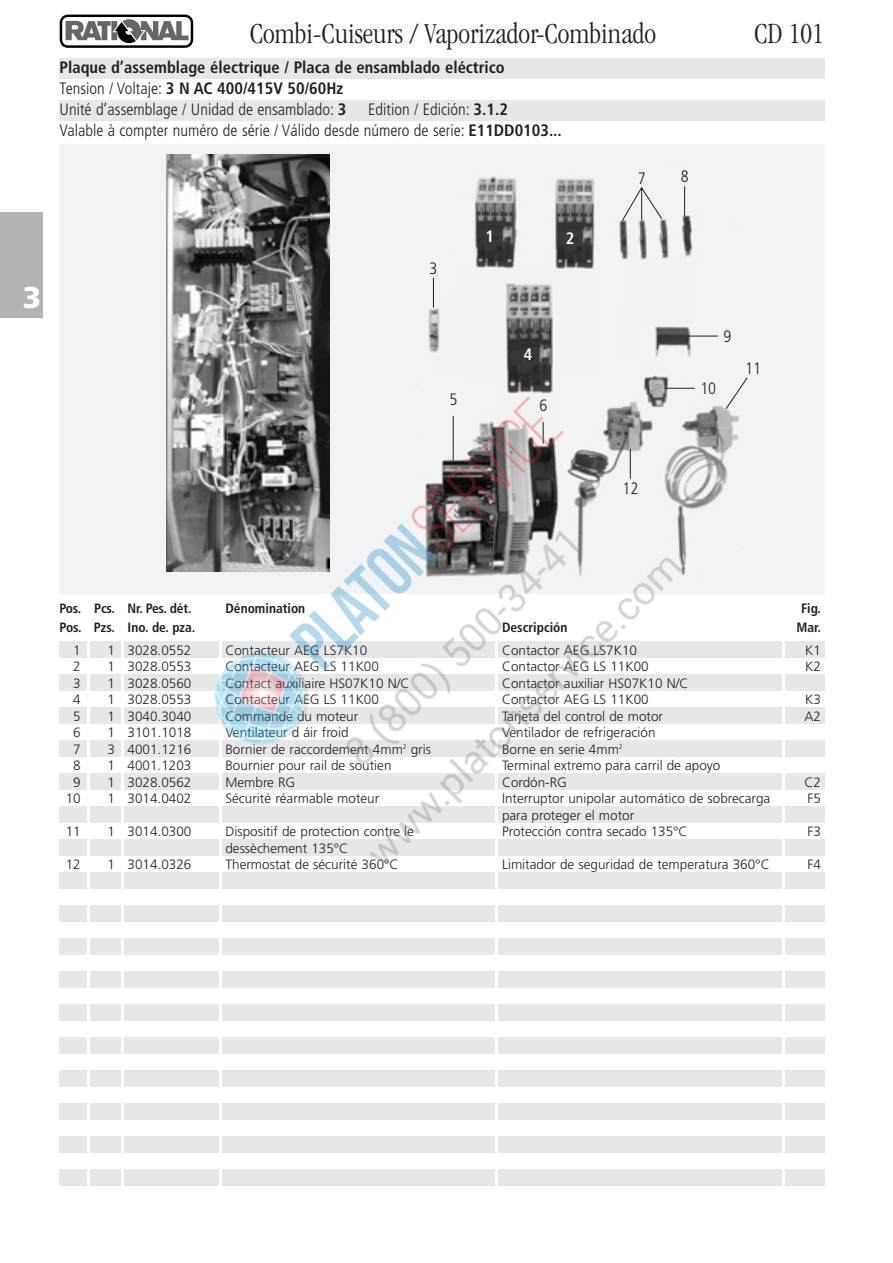
<style>
.page{position:relative;width:893px;height:1263px;background:#fff}
.page>*{position:absolute;margin:0;border:0;box-sizing:border-box;transform-origin:0 0}
.t1{font:300 condensed 30px "Garamond";color:#231f20}
.t2{font:900 30px "Frutiger";color:#fff}
.t3{font:700 condensed 16.5px/20.9px "Frutiger";color:#231f20}
.t4{font:300 condensed 16.5px/20.9px "Frutiger";color:#231f20}
.t5{font:700 condensed 16.5px "Frutiger";color:#fff}
.t6{font:300 13.5px/16.5px "Frutiger";color:#231f20}
.t7{font:700 condensed 13.5px "Frutiger";color:#231f20}
.s1{font-weight:300}
.s2{font-weight:700}
</style>
<div class="page">
<div style="left:60px;top:144px;width:765px;height:450px;background:#f2f3f4"></div>
<div style="left:60px;top:58px;width:765px;height:21px;background:#e6e7e9"></div>
<div style="left:60px;top:100px;width:765px;height:21px;background:#e6e7e9"></div>
<div style="left:60px;top:641px;width:765px;height:16px;background:#e6e7e9"></div>
<div style="left:60px;top:674px;width:765px;height:16px;background:#e6e7e9"></div>
<div style="left:60px;top:707px;width:765px;height:16px;background:#e6e7e9"></div>
<div style="left:60px;top:740px;width:765px;height:16px;background:#e6e7e9"></div>
<div style="left:60px;top:773px;width:765px;height:16px;background:#e6e7e9"></div>
<div style="left:60px;top:806px;width:765px;height:16px;background:#e6e7e9"></div>
<div style="left:60px;top:839px;width:765px;height:16px;background:#e6e7e9"></div>
<div style="left:60px;top:872px;width:765px;height:16px;background:#e6e7e9"></div>
<div style="left:60px;top:905px;width:765px;height:16px;background:#e6e7e9"></div>
<div style="left:60px;top:938px;width:765px;height:16px;background:#e6e7e9"></div>
<div style="left:60px;top:971px;width:765px;height:16px;background:#e6e7e9"></div>
<div style="left:60px;top:1004px;width:765px;height:16px;background:#e6e7e9"></div>
<div style="left:60px;top:1037px;width:765px;height:16px;background:#e6e7e9"></div>
<div style="left:60px;top:1070px;width:765px;height:16px;background:#e6e7e9"></div>
<div style="left:60px;top:1103px;width:765px;height:16px;background:#e6e7e9"></div>
<div style="left:60px;top:1136px;width:765px;height:16px;background:#e6e7e9"></div>
<div style="left:60px;top:1169px;width:765px;height:16px;background:#e6e7e9"></div>
<div style="left:60px;top:15px;width:133px;height:33px;border:2px solid #000;border-radius:7px"></div>
<svg style="left:66px;top:19px;width:122px;height:24px"></svg>
<div style="left:0;top:212px;width:43px;height:105px;background:#b2b3b7"></div>
<hr style="left:87px;top:640px;width:2px;height:567px;background:#fff">
<hr style="left:121px;top:640px;width:2px;height:567px;background:#fff">
<hr style="left:219px;top:640px;width:2px;height:567px;background:#fff">
<hr style="left:495px;top:640px;width:2px;height:567px;background:#fff">
<hr style="left:782px;top:640px;width:2px;height:567px;background:#fff">
<img style="left:428px;top:176px;width:320px;height:324px">
<hr style="left:688px;top:336px;width:30px;height:1px;background:#231f20">
<hr style="left:684px;top:186px;width:1px;height:30px;background:#231f20">
<hr style="left:433px;top:278px;width:1px;height:30px;background:#231f20">
<svg style="left:725px;top:377px;width:22px;height:33px"></svg>
<svg style="left:621px;top:187px;width:41px;height:34px"></svg>
<img style="left:167px;top:155px;width:163px;height:416px">
<img style="left:179px;top:364px;width:535px;height:525px">
<h1 class="t2" style="left:23px;top:285px;width:20px">3</h1>
<h1 class="t1" style="left:250px;top:22px;width:408px">Combi-Cuiseurs / Vaporizador-Combinado</h1>
<p class="t3" style="left:60px;top:59px;width:446px">Plaque d’assemblage électrique / Placa de ensamblado eléctrico<br><span class="s1">Tension / Voltaje:</span> 3 N AC 400/415V 50/60Hz<br><span class="s1">Unité d’assemblage / Unidad de ensamblado:</span> 3</p>
<p class="t4" style="left:60px;top:100px;width:504px;text-indent:309px">Edition / Edición: <span class="s2">3.1.2<br></span>Valable à compter numéro de série / Válido desde número de serie: <span class="s2">E11DD0103...</span></p>
<p class="t4" style="left:429px;top:259px;width:9px">3</p>
<p class="t5" style="left:485px;top:230px;width:10px">1</p>
<p class="t4" style="left:449px;top:390px;width:9px">5</p>
<p class="t5" style="left:565px;top:231px;width:10px">2</p>
<p class="t5" style="left:524px;top:348px;width:10px">4</p>
<p class="t4" style="left:539px;top:396px;width:9px">6</p>
<p class="t4" style="left:637px;top:169px;width:9px">7</p>
<p class="t4" style="left:680px;top:167px;width:9px">8</p>
<h1 class="t1" style="left:754px;top:22px;width:71px">CD 101</h1>
<p class="t4" style="left:723px;top:327px;width:9px">9</p>
<p class="t4" style="left:700px;top:379px;width:17px">10</p>
<p class="t4" style="left:745px;top:359px;width:17px">11</p>
<p class="t4" style="left:622px;top:480px;width:17px">12</p>
<p class="t7" style="left:60px;top:603px;width:133px">Pos. Pcs. Nr. Pes. dét.</p>
<p class="t7" style="left:225px;top:603px;width:81px">Dénomination</p>
<p class="t7" style="left:801px;top:603px;width:22px">Fig.</p>
<p class="t7" style="left:60px;top:622px;width:137px">Pos. Pzs. Ino. de. pza.</p>
<p class="t7" style="left:502px;top:622px;width:67px">Descripción</p>
<p class="t7" style="left:796px;top:622px;width:26px">Mar.</p>
<p class="t6" style="left:73px;top:643px;width:9px">1</p>
<p class="t6" style="left:107px;top:643px;width:9px">1</p>
<p class="t6" style="left:73px;top:659px;width:9px">2</p>
<p class="t6" style="left:107px;top:659px;width:9px">1</p>
<p class="t6" style="left:73px;top:676px;width:9px">3</p>
<p class="t6" style="left:107px;top:676px;width:9px">1</p>
<p class="t6" style="left:73px;top:692px;width:9px">4</p>
<p class="t6" style="left:107px;top:692px;width:9px">1</p>
<p class="t6" style="left:73px;top:709px;width:9px">5</p>
<p class="t6" style="left:107px;top:709px;width:9px">1</p>
<p class="t6" style="left:73px;top:725px;width:9px">6</p>
<p class="t6" style="left:107px;top:725px;width:9px">1</p>
<p class="t6" style="left:73px;top:742px;width:9px">7</p>
<p class="t6" style="left:107px;top:742px;width:9px">3</p>
<p class="t6" style="left:73px;top:758px;width:9px">8</p>
<p class="t6" style="left:107px;top:758px;width:9px">1</p>
<p class="t6" style="left:73px;top:775px;width:9px">9</p>
<p class="t6" style="left:107px;top:775px;width:9px">1</p>
<p class="t6" style="left:66px;top:791px;width:17px">10</p>
<p class="t6" style="left:107px;top:791px;width:9px">1</p>
<p class="t6" style="left:66px;top:824px;width:17px">11</p>
<p class="t6" style="left:107px;top:824px;width:9px">1</p>
<p class="t6" style="left:66px;top:857px;width:17px">12</p>
<p class="t6" style="left:107px;top:857px;width:9px">1</p>
<p class="t6" style="left:128px;top:643px;width:65px">3028.0552</p>
<p class="t6" style="left:225px;top:643px;width:143px">Contacteur AEG LS7K10</p>
<p class="t6" style="left:502px;top:643px;width:136px">Contactor AEG LS7K10</p>
<p class="t6" style="left:128px;top:659px;width:65px">3028.0553</p>
<p class="t6" style="left:225px;top:659px;width:155px">Contacteur AEG LS 11K00</p>
<p class="t6" style="left:502px;top:659px;width:148px">Contactor AEG LS 11K00</p>
<p class="t6" style="left:128px;top:676px;width:65px">3028.0560</p>
<p class="t6" style="left:225px;top:676px;width:185px">Contact auxiliaire HS07K10 N/C</p>
<p class="t6" style="left:502px;top:676px;width:188px">Contactor auxiliar HS07K10 N/C</p>
<p class="t6" style="left:128px;top:692px;width:65px">3028.0553</p>
<p class="t6" style="left:225px;top:692px;width:155px">Contacteur AEG LS 11K00</p>
<p class="t6" style="left:502px;top:692px;width:148px">Contactor AEG LS 11K00</p>
<p class="t6" style="left:128px;top:709px;width:65px">3040.3040</p>
<p class="t6" style="left:225px;top:709px;width:134px">Commande du moteur</p>
<p class="t6" style="left:502px;top:709px;width:162px">Tarjeta del control de motor</p>
<p class="t6" style="left:128px;top:725px;width:65px">3101.1018</p>
<p class="t6" style="left:225px;top:725px;width:125px">Ventilateur d áir froid</p>
<p class="t6" style="left:502px;top:725px;width:155px">Ventilador de refrigeración</p>
<p class="t6" style="left:128px;top:742px;width:65px">4001.1216</p>
<p class="t6" style="left:225px;top:742px;width:207px">Bornier de raccordement 4mm<sup>2</sup> gris</p>
<p class="t6" style="left:502px;top:742px;width:122px">Borne en serie 4mm<sup>2</sup></p>
<p class="t6" style="left:128px;top:758px;width:65px">4001.1203</p>
<p class="t6" style="left:225px;top:758px;width:168px">Bournier pour rail de soutien</p>
<p class="t6" style="left:502px;top:758px;width:220px">Terminal extremo para carril de apoyo</p>
<p class="t6" style="left:128px;top:775px;width:65px">3028.0562</p>
<p class="t6" style="left:225px;top:775px;width:71px">Membre RG</p>
<p class="t6" style="left:502px;top:775px;width:67px">Cordón-RG</p>
<p class="t6" style="left:128px;top:791px;width:65px">3014.0402</p>
<p class="t6" style="left:225px;top:791px;width:155px">Sécurité réarmable moteur</p>
<p class="t6" style="left:502px;top:791px;width:270px">Interruptor unipolar automático de sobrecarga para proteger el motor</p>
<p class="t6" style="left:128px;top:824px;width:65px">3014.0300</p>
<p class="t6" style="left:225px;top:824px;width:190px">Dispositif de protection contre le</p>
<p class="t6" style="left:502px;top:824px;width:187px">Protección contra secado 135°C</p>
<p class="t6" style="left:225px;top:841px;width:124px">dessèchement 135°C</p>
<p class="t6" style="left:128px;top:857px;width:65px">3014.0326</p>
<p class="t6" style="left:225px;top:857px;width:175px">Thermostat de sécurité 360°C</p>
<p class="t6" style="left:502px;top:857px;width:269px">Limitador de seguridad de temperatura 360°C</p>
<p class="t6" style="left:805px;top:643px;width:17px">K1<br>K2</p>
<p class="t6" style="left:804px;top:692px;width:18px">K3<br>A2</p>
<p class="t6" style="left:804px;top:775px;width:18px">C2<br>F5</p>
<p class="t6" style="left:807px;top:824px;width:15px">F3</p>
<p class="t6" style="left:807px;top:857px;width:15px">F4</p>
</div>
